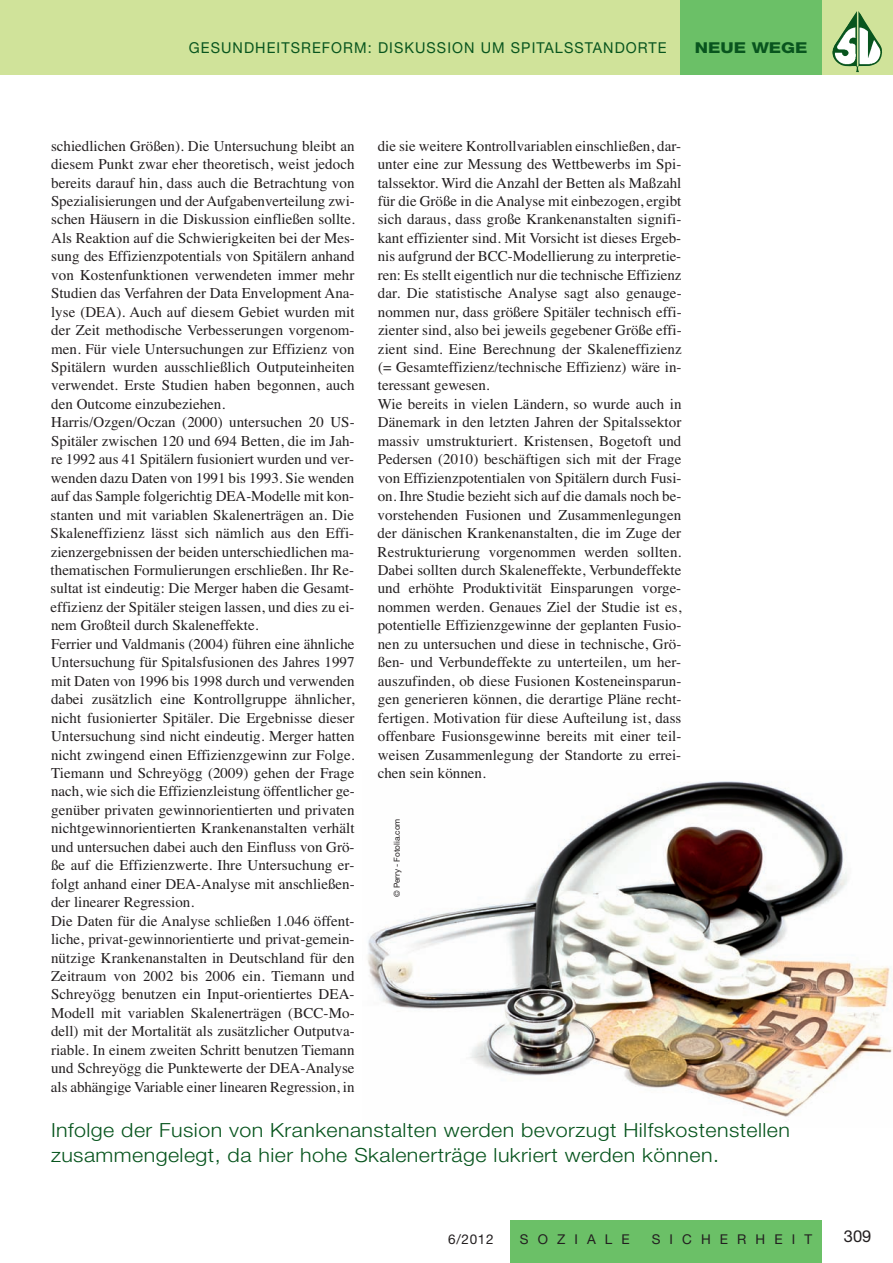
<style>
.page{position:relative;width:893px;height:1263px;background:#fff}
.page>*{position:absolute;margin:0;border:0;box-sizing:border-box;transform-origin:0 0}
.t1{font:300 19.5px/25px "Helvetica Neue";letter-spacing:.02em;color:#08551e;scale:1.1 1}
.t2{font:16.5px "Helvetica Neue";color:#231f20}
.t3{font:15px/18.5px "Times";color:#231f20}
.t4{font:15px "Helvetica Neue";letter-spacing:.075em;color:#08551e;scale:.96 1}
.t5{font:800 15px "Helvetica Neue";color:#08551e;scale:1.2 1}
.t6{font:13.5px "Helvetica Neue";letter-spacing:.675em;color:#231f20}
.t7{font:8.25px "Helvetica Neue";letter-spacing:-.005em;color:#231f20}
</style>
<div class="page">
<img style="left:367px;top:781px;width:526px;height:336px">
<div style="left:0;top:0;width:893px;height:75px;background:#d0e39a"></div>
<img style="left:832px;top:11px;width:50px;height:61px">
<div style="left:680px;top:0;width:142px;height:74px;background:#6bc067"></div>
<div style="left:510px;top:1220px;width:312px;height:43px;background:#6bc067"></div>
<p class="t4" style="left:189px;top:43px;width:499px">GESUNDHEITSREFORM: DISKUSSION UM SPITALSSTANDORTE</p>
<p class="t5" style="left:695px;top:43px;width:96px">NEUE WEGE</p>
<p class="t3" style="left:51px;top:136px;width:306px">schiedlichen Größen). Die Untersuchung bleibt an diesem Punkt zwar eher theoretisch, weist jedoch bereits darauf hin, dass auch die Betrachtung von Spezialisierungen und der Aufgabenverteilung zwi&shy;schen Häusern in die Diskussion einfließen sollte.<br>Als Reaktion auf die Schwierigkeiten bei der Mes&shy;sung des Effizienzpotentials von Spitälern anhand von Kostenfunktionen verwendeten immer mehr Studien das Verfahren der Data Envelopment Ana&shy;lyse (DEA). Auch auf diesem Gebiet wurden mit der Zeit methodische Verbesserungen vorgenom&shy;men. Für viele Untersuchungen zur Effizienz von Spitälern wurden ausschließlich Outputeinheiten verwendet. Erste Studien haben begonnen, auch den Outcome einzubeziehen.<br>Harris/Ozgen/Oczan (2000) untersuchen 20 US-Spitäler zwischen 120 und 694 Betten, die im Jah&shy;re 1992 aus 41 Spitälern fusioniert wurden und ver&shy;wenden dazu Daten von 1991 bis 1993. Sie wenden auf das Sample folgerichtig DEA-Modelle mit kon&shy;stanten und mit variablen Skalenerträgen an. Die Skaleneffizienz lässt sich nämlich aus den Effi&shy;zienzergebnissen der beiden unterschiedlichen ma&shy;thematischen Formulierungen erschließen. Ihr Re&shy;sultat ist eindeutig: Die Merger haben die Gesamt&shy;effizienz der Spitäler steigen lassen, und dies zu ei&shy;nem Großteil durch Skaleneffekte.<br>Ferrier und Valdmanis (2004) führen eine ähnliche Untersuchung für Spitalsfusionen des Jahres 1997 mit Daten von 1996 bis 1998 durch und verwenden dabei zusätzlich eine Kontrollgruppe ähnlicher, nicht fusionierter Spitäler. Die Ergebnisse dieser Untersuchung sind nicht eindeutig. Merger hatten nicht zwingend einen Effizienzgewinn zur Folge.<br>Tiemann und Schreyögg (2009) gehen der Frage nach, wie sich die Effizienzleistung öffentlicher ge&shy;genüber privaten gewinnorientierten und privaten nichtgewinnorientierten Krankenanstalten verhält und untersuchen dabei auch den Einfluss von Grö&shy;ße auf die Effizienzwerte. Ihre Untersuchung er&shy;folgt anhand einer DEA-Analyse mit anschließen&shy;der linearer Regression.<br>Die Daten für die Analyse schließen 1.046 öffent&shy;liche, privat-gewinnorientierte und privat-gemein&shy;nützige Krankenanstalten in Deutschland für den Zeitraum von 2002 bis 2006 ein. Tiemann und Schreyögg benutzen ein Input-orientiertes DEA-Modell mit variablen Skalenerträgen (BCC-Mo&shy;dell) mit der Mortalität als zusätzlicher Outputva&shy;riable. In einem zweiten Schritt benutzen Tiemann und Schreyögg die Punktewerte der DEA-Analyse als abhängige Variable einer linearen Regression, in</p>
<p class="t3" style="left:378px;top:136px;width:306px">die sie weitere Kontrollvariablen einschließen, dar&shy;unter eine zur Messung des Wettbewerbs im Spi&shy;talssektor. Wird die Anzahl der Betten als Maßzahl für die Größe in die Analyse mit einbezogen, ergibt sich daraus, dass große Krankenanstalten signifi&shy;kant effizienter sind. Mit Vorsicht ist dieses Ergeb&shy;nis aufgrund der BCC-Modellierung zu interpretie&shy;ren: Es stellt eigentlich nur die technische Effizienz dar. Die statistische Analyse sagt also genauge&shy;nommen nur, dass größere Spitäler technisch effi&shy;zienter sind, also bei jeweils gegebener Größe effi&shy;zient sind. Eine Berechnung der Skaleneffizienz (= Gesamteffizienz/technische Effizienz) wäre in&shy;teressant gewesen.<br>Wie bereits in vielen Ländern, so wurde auch in Dänemark in den letzten Jahren der Spitalssektor massiv umstrukturiert. Kristensen, Bogetoft und Pedersen (2010) beschäftigen sich mit der Frage von Effizienzpotentialen von Spitälern durch Fusi&shy;on. Ihre Studie bezieht sich auf die damals noch be&shy;vorstehenden Fusionen und Zusammenlegungen der dänischen Krankenanstalten, die im Zuge der Restrukturierung vorgenommen werden sollten.<br>Dabei sollten durch Skaleneffekte, Verbundeffekte und erhöhte Produktivität Einsparungen vorge&shy;nommen werden. Genaues Ziel der Studie ist es, potentielle Effizienzgewinne der geplanten Fusio&shy;nen zu untersuchen und diese in technische, Grö&shy;ßen- und Verbundeffekte zu unterteilen, um her&shy;auszufinden, ob diese Fusionen Kosteneinsparun&shy;gen generieren können, die derartige Pläne recht&shy;fertigen. Motivation für diese Aufteilung ist, dass offenbare Fusionsgewinne bereits mit einer teil&shy;weisen Zusammenlegung der Standorte zu errei&shy;chen sein können.</p>
<h1 class="t1" style="left:51px;top:1117px;width:673px">Infolge der Fusion von Krankenanstalten werden bevorzugt Hilfskostenstellen zusammengelegt, da hier hohe Skalenerträge lukriert werden können.</h1>
<p class="t7" style="left:394px;top:897px;width:80px;rotate:-90deg">© Perry - Fotolia.com</p>
<p class="t6" style="left:448px;top:1234px;width:47px">6/2012</p>
<p class="t6" style="left:520px;top:1234px;width:111px">SOZIALE</p>
<p class="t6" style="left:652px;top:1234px;width:162px">SICHERHEIT</p>
<p class="t2" style="left:844px;top:1230px;width:29px">309</p>
</div>
